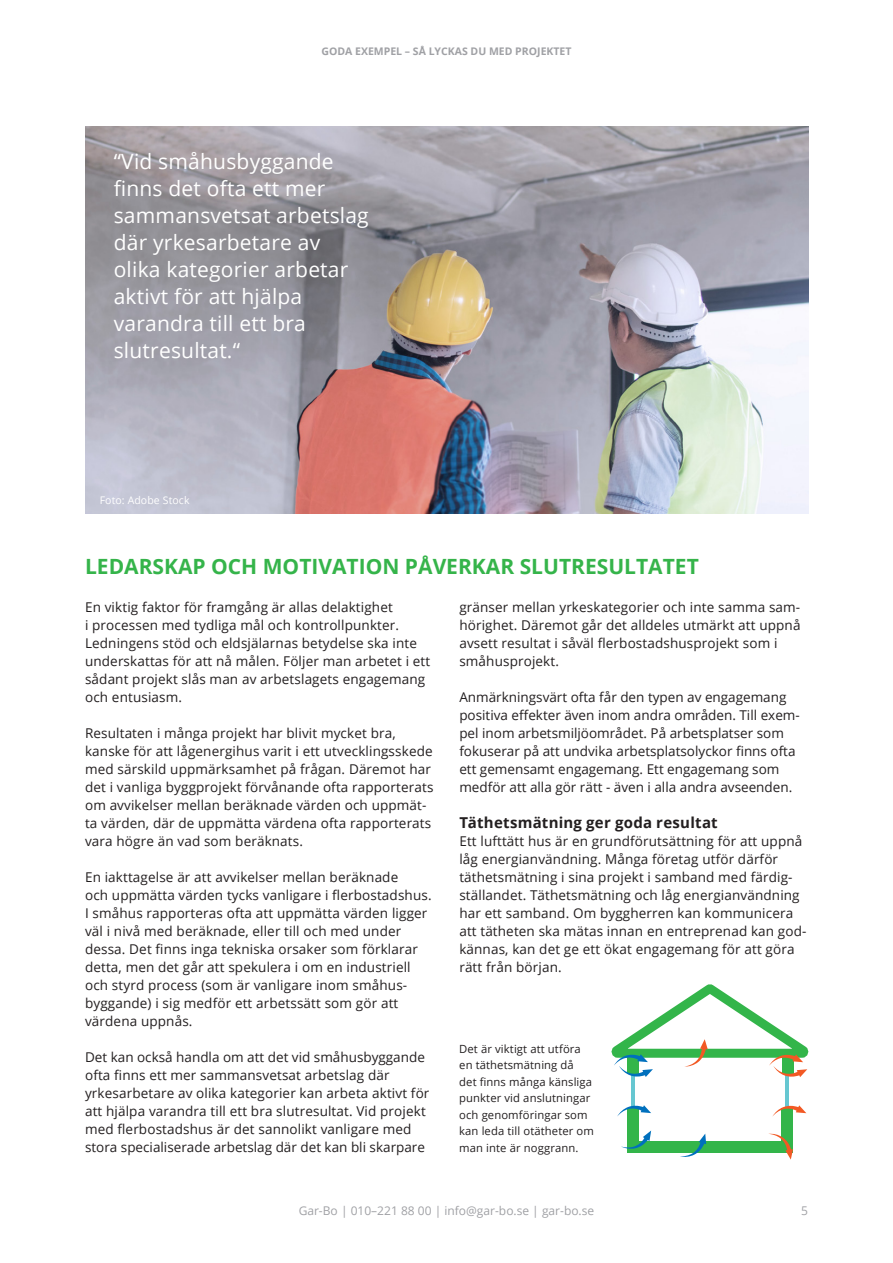
<style>
.page{position:relative;width:893px;height:1263px;background:#fff}
.page>*{position:absolute;margin:0;border:0;box-sizing:border-box;transform-origin:0 0}
.Brödtext{font:21px/27px "Open Sans";letter-spacing:.01em;color:#fff}
.Rubrik_2_spänn_över{font:700 21px "Open Sans";color:#35b44a}
.Mellanrubrik_svart{font:700 15px "Open Sans";letter-spacing:.015em;color:#231f20}
.Bröd_baslinje{font:13.5px/18px "Open Sans";letter-spacing:.01em;color:#231f20}
.t1{font:12px "Open Sans";color:#a0a1a5}
.Brödtext-2{font:11.25px/16.5px "Open Sans";letter-spacing:.01em;color:#231f20}
.t2{font:700 10.5px "Open Sans";color:#a0a1a5}
.Brödtext-3{font:10.5px "Open Sans";letter-spacing:.01em;color:#fff}
</style>
<div class="page">
<img style="left:85px;top:126px;width:723px;height:387px">
<hr style="left:631px;top:1073px;width:3px;height:38px;background:#66c7d1">
<hr style="left:785px;top:1073px;width:4px;height:38px;background:#66c7d1">
<div style="left:627px;top:1108px;width:11px;height:45px;background:#33b54a"></div>
<div style="left:627px;top:1141px;width:165px;height:12px;background:#33b54a"></div>
<div style="left:781px;top:1108px;width:11px;height:45px;background:#33b54a"></div>
<svg style="left:617px;top:1105px;width:34px;height:11px"></svg>
<svg style="left:772px;top:1105px;width:34px;height:12px"></svg>
<svg style="left:768px;top:1133px;width:25px;height:26px"></svg>
<svg style="left:621px;top:1130px;width:30px;height:19px"></svg>
<svg style="left:680px;top:1133px;width:26px;height:24px"></svg>
<svg style="left:611px;top:984px;width:198px;height:93px"></svg>
<p class="t2" style="left:321px;top:44px;width:252px">GODA EXEMPEL – SÅ LYCKAS DU MED PROJEKTET</p>
<p class="Brödtext" style="left:114px;top:147px;width:257px">“Vid småhusbyggande finns det ofta ett mer sammansvetsat arbetslag där yrkesarbetare av olika kategorier arbetar aktivt för att hjälpa varandra till ett bra slutresultat.“</p>
<p class="Brödtext-3" style="left:100px;top:493px;width:91px">Foto: Adobe Stock</p>
<p class="Rubrik_2_spänn_över" style="left:85px;top:552px;width:615px">LEDARSKAP OCH MOTIVATION PÅVERKAR SLUTRESULTATET</p>
<p class="Bröd_baslinje" style="left:85px;top:598px;width:347px">En viktig faktor för framgång är allas delaktighet<br>i processen med tydliga mål och kontrollpunkter.<br>Ledningens stöd och eldsjälarnas betydelse ska inte underskattas för att nå målen. Följer man arbetet i ett sådant projekt slås man av arbetslagets engagemang och entusiasm.</p>
<p class="Bröd_baslinje" style="left:85px;top:724px;width:350px">Resultaten i många projekt har blivit mycket bra, kanske för att lågenergihus varit i ett utvecklingsskede med särskild uppmärksamhet på frågan. Däremot har det i vanliga byggprojekt förvånande ofta rapporterats om avvikelser mellan beräknade värden och uppmät&shy;ta värden, där de uppmätta värdena ofta rapporterats vara högre än vad som beräknats.</p>
<p class="Bröd_baslinje" style="left:85px;top:868px;width:348px">En iakttagelse är att avvikelser mellan beräknade<br>och uppmätta värden tycks vanligare i flerbostadshus.<br>I småhus rapporteras ofta att uppmätta värden ligger väl i nivå med beräknade, eller till och med under dessa. Det finns inga tekniska orsaker som förklarar detta, men det går att spekulera i om en industriell och styrd process (som är vanligare inom småhus&shy;byggande) i sig medför ett arbetssätt som gör att värdena uppnås.</p>
<p class="Bröd_baslinje" style="left:85px;top:1048px;width:346px">Det kan också handla om att det vid småhusbyggande ofta finns ett mer sammansvetsat arbetslag där yrkesarbetare av olika kategorier kan arbeta aktivt för att hjälpa varandra till ett bra slutresultat. Vid projekt med flerbostadshus är det sannolikt vanligare med stora specialiserade arbetslag där det kan bli skarpare</p>
<p class="Bröd_baslinje" style="left:459px;top:598px;width:343px">gränser mellan yrkeskategorier och inte samma sam&shy;hörighet. Däremot går det alldeles utmärkt att uppnå avsett resultat i såväl flerbostadshusprojekt som i småhusprojekt.</p>
<p class="Bröd_baslinje" style="left:459px;top:688px;width:342px">Anmärkningsvärt ofta får den typen av engagemang positiva effekter även inom andra områden. Till exem&shy;pel inom arbetsmiljöområdet. På arbetsplatser som fokuserar på att undvika arbetsplatsolyckor finns ofta ett gemensamt engagemang. Ett engagemang som medför att alla gör rätt - även i alla andra avseenden.</p>
<p class="Mellanrubrik_svart" style="left:459px;top:812px;width:260px">Täthetsmätning ger goda resultat</p>
<p class="Bröd_baslinje" style="left:459px;top:832px;width:349px">Ett lufttätt hus är en grundförutsättning för att uppnå låg energianvändning. Många företag utför därför täthetsmätning i sina projekt i samband med färdig&shy;ställandet. Täthetsmätning och låg energianvändning har ett samband. Om byggherren kan kommunicera att tätheten ska mätas innan en entreprenad kan god&shy;kännas, kan det ge ett ökat engagemang för att göra rätt från början.</p>
<p class="Brödtext-2" style="left:459px;top:1040px;width:136px">Det är viktigt att utföra en täthetsmätning då det finns många känsliga punkter vid anslutningar och genomföringar som kan leda till otätheter om man inte är noggrann.</p>
<p class="t1" style="left:299px;top:1202px;width:297px">Gar-Bo | 010–221 88 00 | info@gar-bo.se | gar-bo.se</p>
<p class="t1" style="left:801px;top:1202px;width:8px">5</p>
</div>
